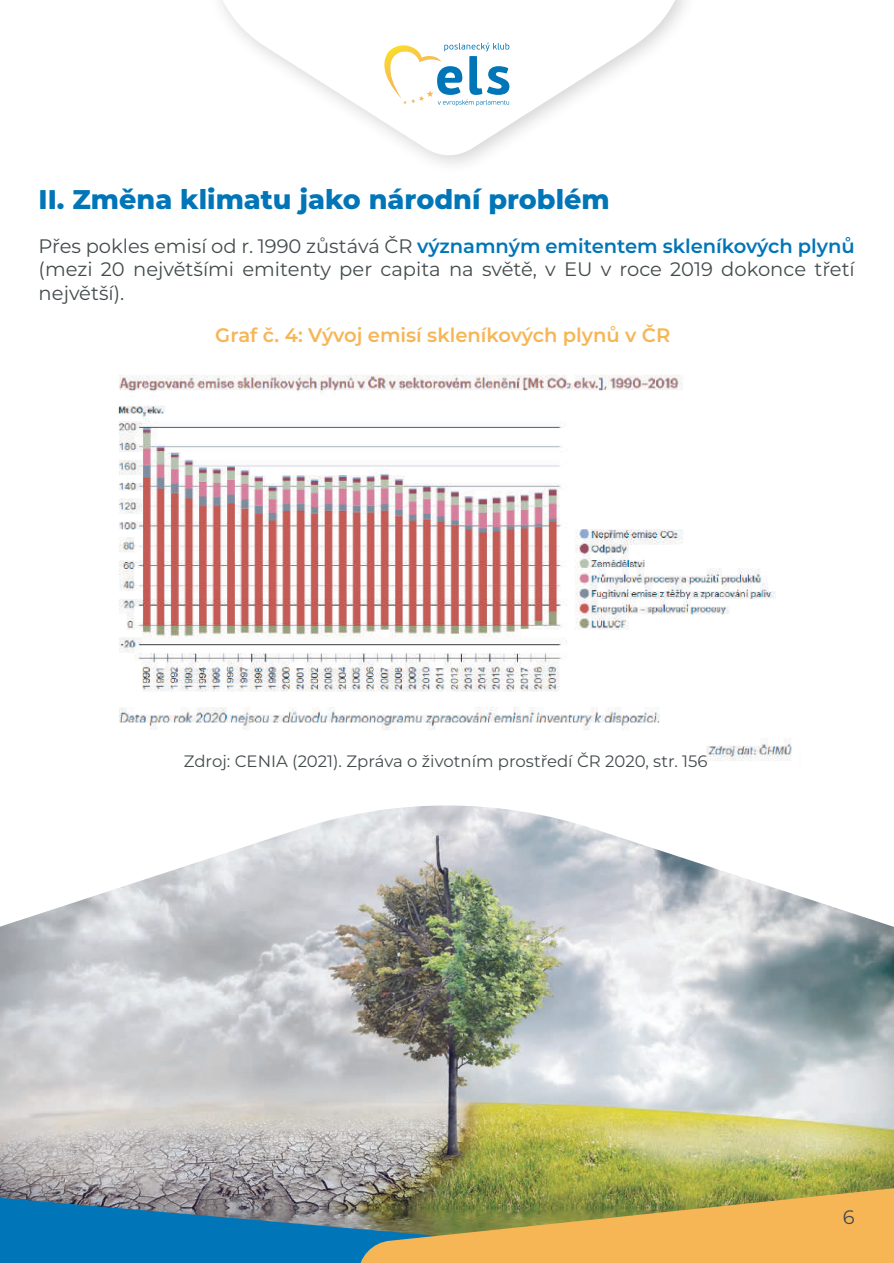
<style>
.page{position:relative;width:894px;height:1263px;background:#fff}
.page>*{position:absolute;margin:0;border:0;box-sizing:border-box;transform-origin:0 0}
.t1{font:800 27px "Montserrat";color:#0075b7}
.t2{font:19.5px/23.4px "Montserrat";color:#434b4c;text-align:justify}
.t3{font:600 19.5px "Montserrat";color:#f6b655}
.t4{font:16.5px "Montserrat";color:#434b4c}
.s1{font-weight:600;color:#0075b7}
</style>
<div class="page">
<img style="left:0;top:805px;width:893px;height:382px">
<svg style="left:220px;top:0;width:460px;height:158px"></svg>
<svg style="left:379px;top:43px;width:130px;height:63px"></svg>
<img style="left:118px;top:375px;width:674px;height:386px">
<svg style="left:0;top:1187px;width:894px;height:76px;background:#899273"></svg>
<h1 class="t1" style="left:39px;top:180px;width:572px">II. Změna klimatu jako národní problém</h1>
<p class="t2" style="left:39px;top:233px;width:817px">Přes pokles emisí od r. 1990 zůstává ČR <span class="s1">významným emitentem skleníkových plynů </span>(mezi 20 největšími emitenty per capita na světě, v EU v roce 2019 dokonce třetí největší).</p>
<p class="t3" style="left:215px;top:321px;width:456px">Graf č. 4: Vývoj emisí skleníkových plynů v ČR</p>
<p class="t4" style="left:184px;top:749px;width:525px">Zdroj: CENIA (2021). Zpráva o životním prostředí ČR 2020, str. 156</p>
<p class="t2" style="left:842px;top:1204px;width:13px">6</p>
</div>
